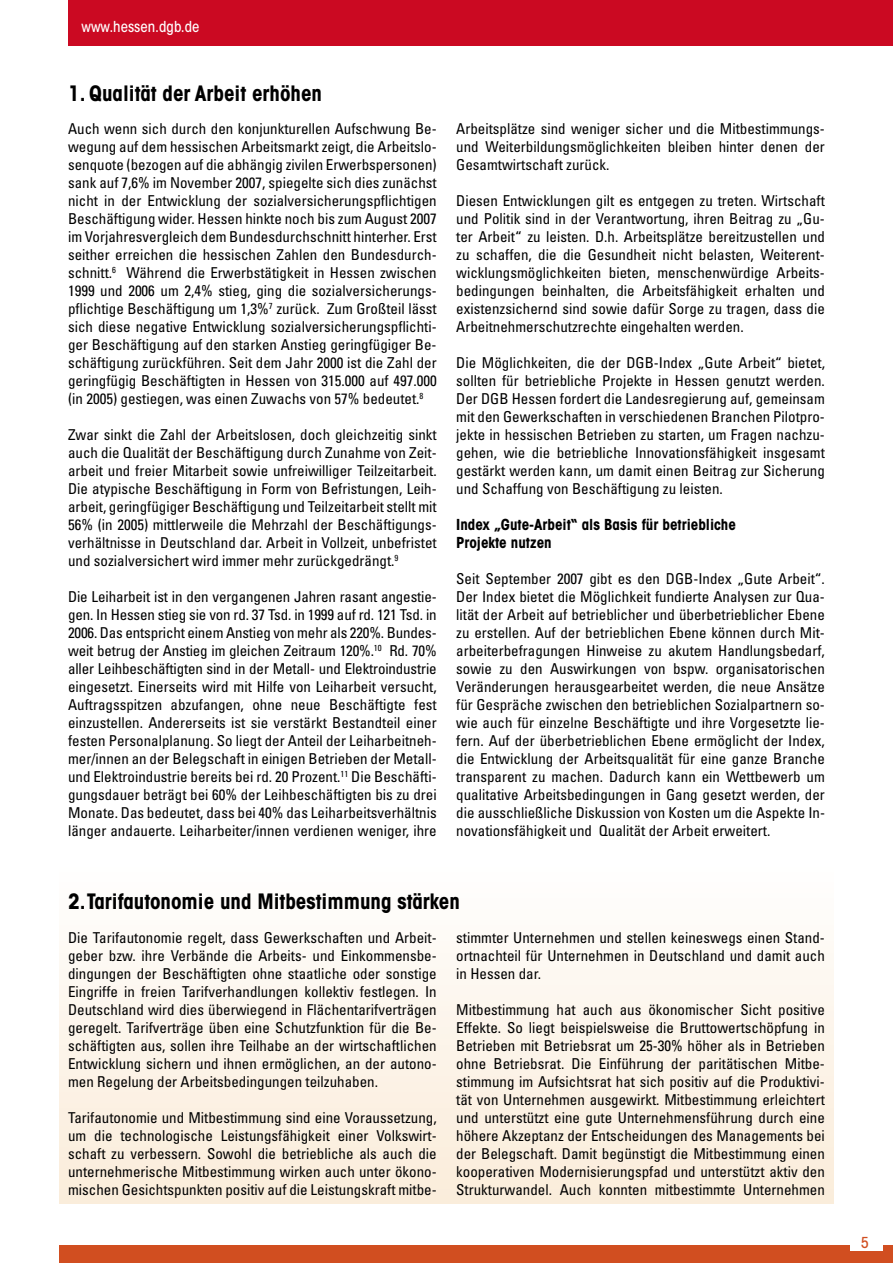
<style>
.page{position:relative;width:893px;height:1263px;background:#fff}
.page>*{position:absolute;margin:0;border:0;box-sizing:border-box;transform-origin:0 0}
.t1{font:700 condensed 21px "ITC Avant Garde Std";color:#000}
.t2{font:condensed 15px/18px "Univers LT Std";color:#000;text-align:justify}
.t3{font:700 condensed 15px/18px "ITC Avant Garde Std";color:#000}
.t4{font:500 condensed 15px "ITC Avant Garde Std";color:#fff}
.t5{font:500 condensed 15px "ITC Avant Garde Std";color:#d14e20}
</style>
<div class="page">
<div style="left:68px;top:0;width:825px;height:46px;background:#cb0922"></div>
<div style="left:68px;top:1245px;width:825px;height:18px;background:#d14e20"></div>
<div style="left:850px;top:1241px;width:32px;height:9px;background:#fff"></div>
<div style="left:60px;top:865px;width:773px;height:338px;background:linear-gradient(to bottom,#fffefd,#faecd9)"></div>
<div style="left:60px;top:1245px;width:29px;height:18px;background:#d14e20"></div>
<p class="t4" style="left:81px;top:18px;width:120px">www.hessen.dgb.de</p>
<h1 class="t1" style="left:68px;top:80px;width:256px">1. Qualität der Arbeit erhöhen</h1>
<p class="t2" style="left:68px;top:120px;width:370px">Auch wenn sich durch den konjunkturellen Aufschwung Be&shy;wegung auf dem hessischen Arbeitsmarkt zeigt, die Arbeitslo&shy;senquote (bezogen auf die abhängig zivilen Erwerbspersonen) sank auf 7,6% im November 2007, spiegelte sich dies zunächst nicht in der Entwicklung der sozialversicherungspflichtigen Beschäftigung wider. Hessen hinkte noch bis zum August 2007 im Vorjahresvergleich dem Bundesdurchschnitt hinterher. Erst seither erreichen die hessischen Zahlen den Bundesdurch&shy;schnitt.<sup>6</sup> Während die Erwerbstätigkeit in Hessen zwischen 1999 und 2006 um 2,4% stieg, ging die sozialversicherungs&shy;pflichtige Beschäftigung um 1,3%<sup>7</sup> zurück. Zum Großteil lässt sich diese negative Entwicklung sozialversicherungspflichti&shy;ger Beschäftigung auf den starken Anstieg geringfügiger Be&shy;schäftigung zurückführen. Seit dem Jahr 2000 ist die Zahl der geringfügig Beschäftigten in Hessen von 315.000 auf 497.000 (in 2005) gestiegen, was einen Zuwachs von 57% bedeutet.<sup>8</sup></p>
<p class="t2" style="left:68px;top:426px;width:370px">Zwar sinkt die Zahl der Arbeitslosen, doch gleichzeitig sinkt auch die Qualität der Beschäftigung durch Zunahme von Zeit&shy;arbeit und freier Mitarbeit sowie unfreiwilliger Teilzeitarbeit.<br>Die atypische Beschäftigung in Form von Befristungen, Leih&shy;arbeit, geringfügiger Beschäftigung und Teilzeitarbeit stellt mit 56% (in 2005) mittlerweile die Mehrzahl der Beschäftigungs&shy;verhältnisse in Deutschland dar. Arbeit in Vollzeit, unbefristet und sozialversichert wird immer mehr zurückgedrängt.<sup>9</sup></p>
<p class="t2" style="left:68px;top:588px;width:370px">Die Leiharbeit ist in den vergangenen Jahren rasant angestie&shy;gen. In Hessen stieg sie von rd. 37 Tsd. in 1999 auf rd. 121 Tsd. in 2006. Das entspricht einem Anstieg von mehr als 220%. Bundes&shy;weit betrug der Anstieg im gleichen Zeitraum 120%.<sup>10</sup> Rd. 70% aller Leihbeschäftigten sind in der Metall- und Elektroindustrie eingesetzt. Einerseits wird mit Hilfe von Leiharbeit versucht, Auftragsspitzen abzufangen, ohne neue Beschäftigte fest einzustellen. Andererseits ist sie verstärkt Bestandteil einer festen Personalplanung. So liegt der Anteil der Leiharbeitneh&shy;mer/innen an der Belegschaft in einigen Betrieben der Metall&shy;und Elektroindustrie bereits bei rd. 20 Prozent.<sup>11</sup> Die Beschäfti&shy;gungsdauer beträgt bei 60% der Leihbeschäftigten bis zu drei Monate. Das bedeutet, dass bei 40% das Leiharbeitsverhältnis länger andauerte. Leiharbeiter/innen verdienen weniger, ihre</p>
<p class="t2" style="left:456px;top:120px;width:370px">Arbeitsplätze sind weniger sicher und die Mitbestimmungs&shy;und Weiterbildungsmöglichkeiten bleiben hinter denen der Gesamtwirtschaft zurück.</p>
<p class="t2" style="left:456px;top:192px;width:370px">Diesen Entwicklungen gilt es entgegen zu treten. Wirtschaft und Politik sind in der Verantwortung, ihren Beitrag zu „Gu&shy;ter Arbeit“ zu leisten. D.h. Arbeitsplätze bereitzustellen und zu schaffen, die die Gesundheit nicht belasten, Weiterent&shy;wicklungsmöglichkeiten bieten, menschenwürdige Arbeits&shy;bedingungen beinhalten, die Arbeitsfähigkeit erhalten und existenzsichernd sind sowie dafür Sorge zu tragen, dass die Arbeitnehmerschutzrechte eingehalten werden.</p>
<p class="t2" style="left:456px;top:354px;width:370px">Die Möglichkeiten, die der DGB-Index „Gute Arbeit“ bietet, sollten für betriebliche Projekte in Hessen genutzt werden.<br>Der DGB Hessen fordert die Landesregierung auf, gemeinsam mit den Gewerkschaften in verschiedenen Branchen Pilotpro&shy;jekte in hessischen Betrieben zu starten, um Fragen nachzu&shy;gehen, wie die betriebliche Innovationsfähigkeit insgesamt gestärkt werden kann, um damit einen Beitrag zur Sicherung und Schaffung von Beschäftigung zu leisten.</p>
<p class="t3" style="left:456px;top:516px;width:281px">Index „Gute-Arbeit“ als Basis für betriebliche<br>Projekte nutzen</p>
<p class="t2" style="left:456px;top:570px;width:370px">Seit September 2007 gibt es den DGB-Index „Gute Arbeit“.<br>Der Index bietet die Möglichkeit fundierte Analysen zur Qua&shy;lität der Arbeit auf betrieblicher und überbetrieblicher Ebene zu erstellen. Auf der betrieblichen Ebene können durch Mit&shy;arbeiterbefragungen Hinweise zu akutem Handlungsbedarf, sowie zu den Auswirkungen von bspw. organisatorischen Veränderungen herausgearbeitet werden, die neue Ansätze für Gespräche zwischen den betrieblichen Sozialpartnern so&shy;wie auch für einzelne Beschäftigte und ihre Vorgesetzte lie&shy;fern. Auf der überbetrieblichen Ebene ermöglicht der Index, die Entwicklung der Arbeitsqualität für eine ganze Branche transparent zu machen. Dadurch kann ein Wettbewerb um qualitative Arbeitsbedingungen in Gang gesetzt werden, der die ausschließliche Diskussion von Kosten um die Aspekte In&shy;novationsfähigkeit und Qualität der Arbeit erweitert.</p>
<h1 class="t1" style="left:68px;top:887px;width:393px">2.Tarifautonomie und Mitbestimmung stärken</h1>
<p class="t2" style="left:68px;top:928px;width:370px">Die Tarifautonomie regelt, dass Gewerkschaften und Arbeit&shy;geber bzw. ihre Verbände die Arbeits- und Einkommensbe&shy;dingungen der Beschäftigten ohne staatliche oder sonstige Eingriffe in freien Tarifverhandlungen kollektiv festlegen. In Deutschland wird dies überwiegend in Flächentarifverträgen geregelt. Tarifverträge üben eine Schutzfunktion für die Be&shy;schäftigten aus, sollen ihre Teilhabe an der wirtschaftlichen Entwicklung sichern und ihnen ermöglichen, an der autono&shy;men Regelung der Arbeitsbedingungen teilzuhaben.</p>
<p class="t2" style="left:68px;top:1108px;width:370px">Tarifautonomie und Mitbestimmung sind eine Voraussetzung, um die technologische Leistungsfähigkeit einer Volkswirt&shy;schaft zu verbessern. Sowohl die betriebliche als auch die unternehmerische Mitbestimmung wirken auch unter ökono&shy;mischen Gesichtspunkten positiv auf die Leistungskraft mitbe-</p>
<p class="t2" style="left:456px;top:928px;width:370px">stimmter Unternehmen und stellen keineswegs einen Stand&shy;ortnachteil für Unternehmen in Deutschland und damit auch in Hessen dar.</p>
<p class="t2" style="left:456px;top:1000px;width:370px">Mitbestimmung hat auch aus ökonomischer Sicht positive Effekte. So liegt beispielsweise die Bruttowertschöpfung in Betrieben mit Betriebsrat um 25-30% höher als in Betrieben ohne Betriebsrat. Die Einführung der paritätischen Mitbe&shy;stimmung im Aufsichtsrat hat sich positiv auf die Produktivi&shy;tät von Unternehmen ausgewirkt. Mitbestimmung erleichtert und unterstützt eine gute Unternehmensführung durch eine höhere Akzeptanz der Entscheidungen des Managements bei der Belegschaft. Damit begünstigt die Mitbestimmung einen kooperativen Modernisierungspfad und unterstützt aktiv den Strukturwandel. Auch konnten mitbestimmte Unternehmen</p>
<p class="t5" style="left:861px;top:1233px;width:9px">5</p>
</div>
